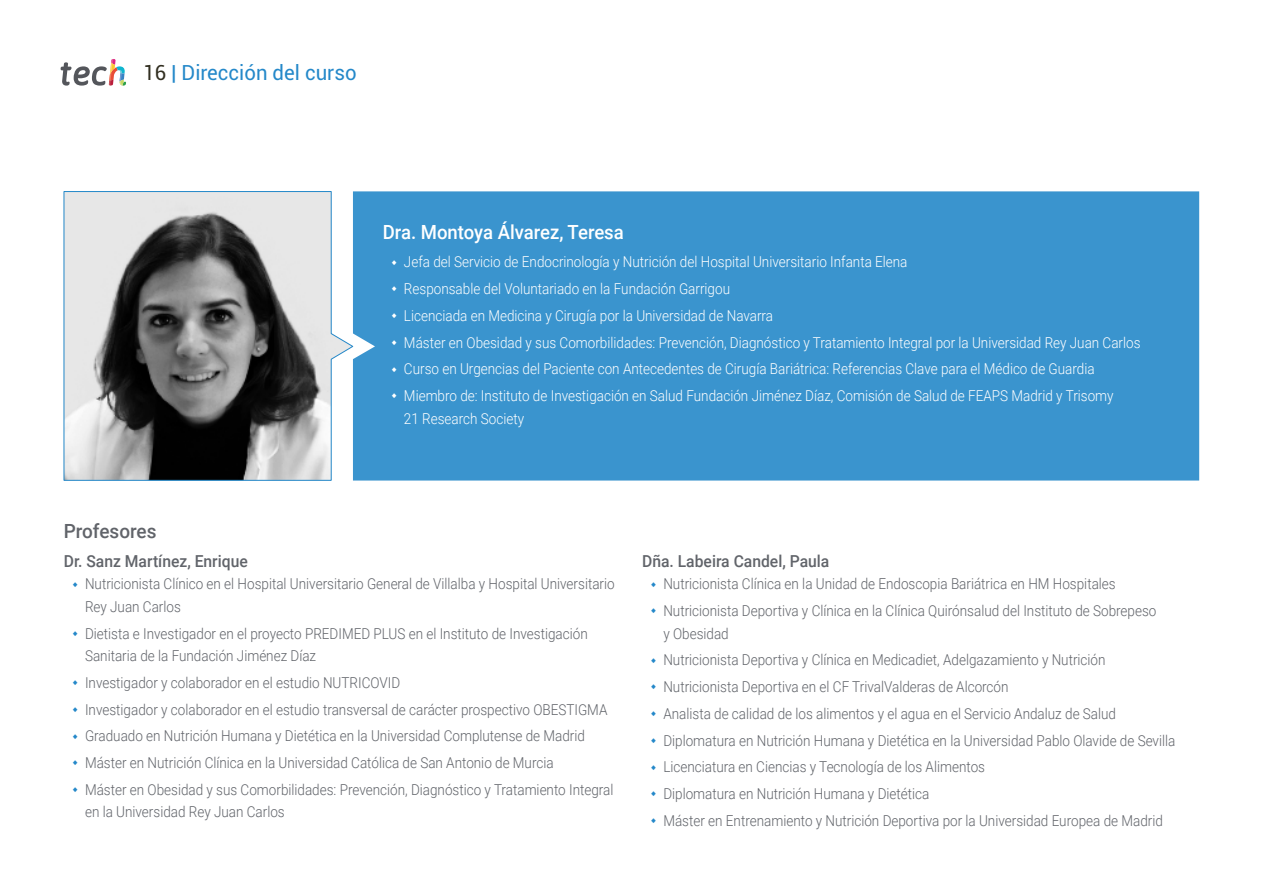
<style>
.page{position:relative;width:1263px;height:893px;background:#fff}
.page>*{position:absolute;margin:0;border:0;box-sizing:border-box;transform-origin:0 0}
.t1{font:21px "Roboto";color:#2488c9}
.t2{font:500 19.5px "Roboto";color:#fff;scale:.95 1}
.t3{font:500 19.5px "Roboto";color:#61646a}
.t4{font:500 16.5px "Roboto";color:#61646a;scale:.95 1}
.t5{font:300 15px/26.7px "Roboto";color:#61646a;scale:.9 1}
.t6{font:300 15px/26.7px "Roboto";color:#fff;scale:.9 1}
.s1{color:#312e20}
</style>
<div class="page">
<div style="left:353px;top:191px;width:846px;height:290px;background:#3a94ce"></div>
<svg style="left:64px;top:191px;width:289px;height:290px;background:#929394"></svg>
<svg style="left:61px;top:59px;width:65px;height:27px"></svg>
<svg style="left:392px;top:260px;width:5px;height:5px"></svg>
<svg style="left:392px;top:286px;width:5px;height:5px"></svg>
<svg style="left:392px;top:313px;width:5px;height:5px"></svg>
<svg style="left:392px;top:340px;width:5px;height:5px"></svg>
<svg style="left:392px;top:367px;width:5px;height:5px"></svg>
<svg style="left:392px;top:393px;width:5px;height:5px"></svg>
<h1 class="t1" style="left:144px;top:57px;width:215px"><span class="s1">16</span> | Dirección del curso</h1>
<h2 class="t2" style="left:383px;top:218px;width:255px">Dra. Montoya Álvarez, Teresa</h2>
<p class="t6" style="left:404px;top:248px;width:820px">Jefa del Servicio de Endocrinología y Nutrición del Hospital Universitario Infanta Elena<br>Responsable del Voluntariado en la Fundación Garrigou<br>Licenciada en Medicina y Cirugía por la Universidad de Navarra<br>Máster en Obesidad y sus Comorbilidades: Prevención, Diagnóstico y Tratamiento Integral por la Universidad Rey Juan Carlos Curso en Urgencias del Paciente con Antecedentes de Cirugía Bariátrica: Referencias Clave para el Médico de Guardia Miembro de: Instituto de Investigación en Salud Fundación Jiménez Díaz, Comisión de Salud de FEAPS Madrid y Trisomy</p>
<p class="t6" style="left:404px;top:404px;width:135px">21 Research Society</p>
<h2 class="t3" style="left:64px;top:517px;width:94px">Profesores</h2>
<p class="t4" style="left:64px;top:550px;width:195px">Dr. Sanz Martínez, Enrique</p>
<p class="t5" style="left:85px;top:572px;width:590px;line-height:22.5px">Nutricionista Clínico en el Hospital Universitario General de Villalba y Hospital Universitario<br>Rey Juan Carlos</p>
<p class="t5" style="left:85px;top:621px;width:560px;line-height:22.5px">Dietista e Investigador en el proyecto PREDIMED PLUS en el Instituto de Investigación<br>Sanitaria de la Fundación Jiménez Díaz</p>
<p class="t5" style="left:85px;top:669px;width:589px">Investigador y colaborador en el estudio NUTRICOVID<br>Investigador y colaborador en el estudio transversal de carácter prospectivo OBESTIGMA Graduado en Nutrición Humana y Dietética en la Universidad Complutense de Madrid Máster en Nutrición Clínica en la Universidad Católica de San Antonio de Murcia<br>Máster en Obesidad y sus Comorbilidades: Prevención, Diagnóstico y Tratamiento Integral</p>
<p class="t5" style="left:85px;top:798px;width:223px">en la Universidad Rey Juan Carlos</p>
<p class="t4" style="left:642px;top:550px;width:199px">Dña. Labeira Candel, Paula</p>
<p class="t5" style="left:663px;top:570px;width:549px">Nutricionista Clínica en la Unidad de Endoscopia Bariátrica en HM Hospitales<br>Nutricionista Deportiva y Clínica en la Clínica Quirónsalud del Instituto de Sobrepeso</p>
<p class="t5" style="left:663px;top:619px;width:570px">y Obesidad<br>Nutricionista Deportiva y Clínica en Medicadiet, Adelgazamiento y Nutrición Nutricionista Deportiva en el CF TrivalValderas de Alcorcón<br>Analista de calidad de los alimentos y el agua en el Servicio Andaluz de Salud Diplomatura en Nutrición Humana y Dietética en la Universidad Pablo Olavide de Sevilla Licenciatura en Ciencias y Tecnología de los Alimentos<br>Diplomatura en Nutrición Humana y Dietética<br>Máster en Entrenamiento y Nutrición Deportiva por la Universidad Europea de Madrid</p>
</div>
